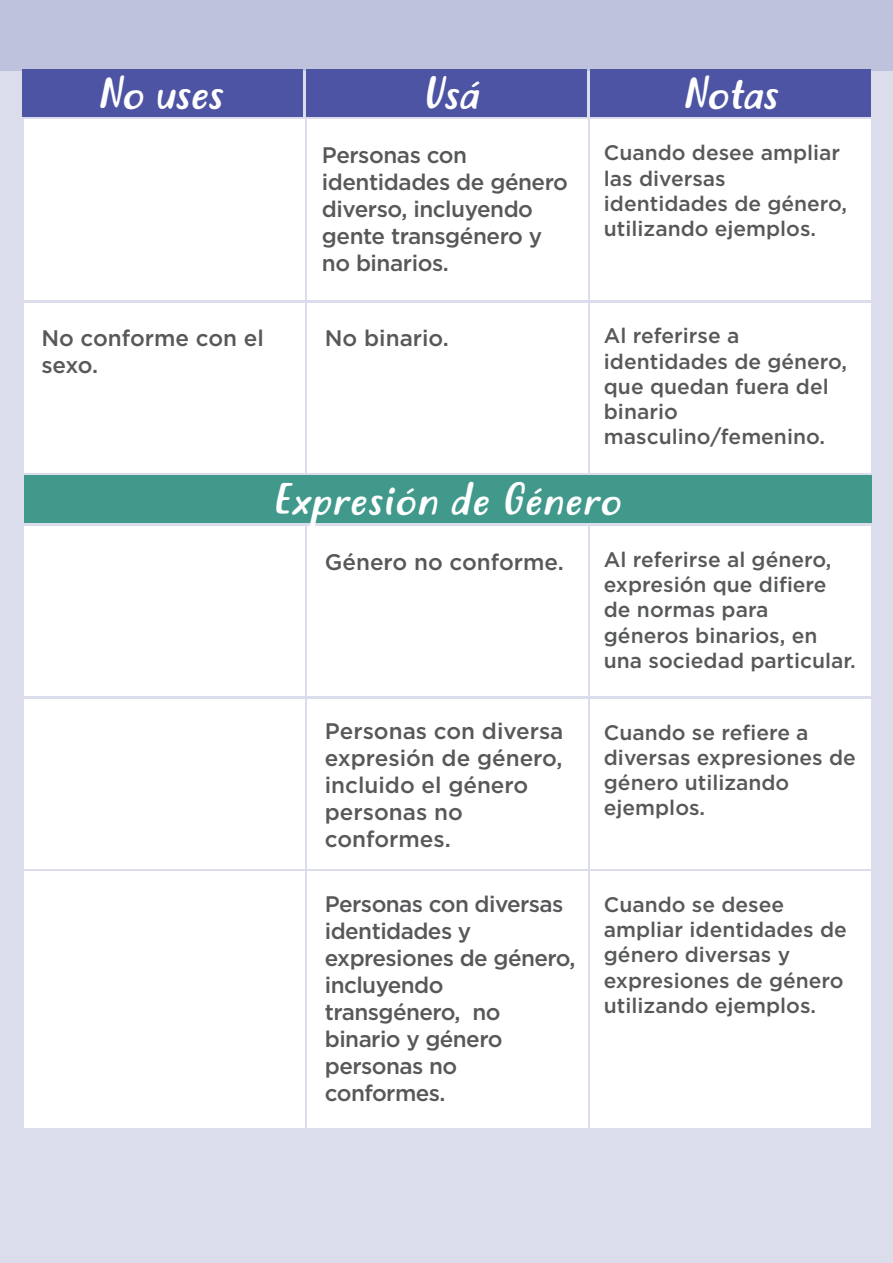
<style>
.page{position:relative;width:893px;height:1263px;background:#fff}
.page>*{position:absolute;margin:0;border:0;box-sizing:border-box;transform-origin:0 0}
.t1{font:italic 43.5px "Justtellmewhat";color:#fff}
.t2{font:italic 42px "Justtellmewhat";letter-spacing:.025em;color:#fff}
.t3{font:500 22.5px/27px "Gotham";letter-spacing:-.02em;color:#57585a}
.t4{font:500 22.5px/27px "Gotham";color:#57585a}
.t5{font:500 21px/25.2px "Gotham";color:#57585a}
</style>
<div class="page">
<div style="left:0;top:0;width:893px;height:1262px;background:#dbddec"></div>
<div style="left:24px;top:303px;width:281px;height:170px;background:#fff"></div>
<div style="left:307px;top:303px;width:281px;height:170px;background:#fff"></div>
<div style="left:590px;top:303px;width:280px;height:170px;background:#fff"></div>
<div style="left:23px;top:69px;width:280px;height:48px;background:#4c54a3"></div>
<div style="left:306px;top:69px;width:280px;height:48px;background:#4c54a3"></div>
<div style="left:590px;top:69px;width:280px;height:48px;background:#4c54a3"></div>
<div style="left:24px;top:120px;width:281px;height:180px;background:#fff"></div>
<div style="left:307px;top:120px;width:281px;height:180px;background:#fff"></div>
<div style="left:590px;top:120px;width:280px;height:180px;background:#fff"></div>
<div style="left:24px;top:526px;width:281px;height:170px;background:#fff"></div>
<div style="left:307px;top:526px;width:281px;height:170px;background:#fff"></div>
<div style="left:590px;top:526px;width:280px;height:170px;background:#fff"></div>
<div style="left:24px;top:699px;width:281px;height:170px;background:#fff"></div>
<div style="left:307px;top:699px;width:281px;height:170px;background:#fff"></div>
<div style="left:590px;top:699px;width:280px;height:170px;background:#fff"></div>
<div style="left:24px;top:871px;width:281px;height:257px;background:#fff"></div>
<div style="left:307px;top:871px;width:281px;height:257px;background:#fff"></div>
<div style="left:590px;top:871px;width:280px;height:257px;background:#fff"></div>
<div style="left:0;top:0;width:893px;height:71px;background:#bec2dd"></div>
<div style="left:24px;top:475px;width:848px;height:48px;background:#41998b"></div>
<h1 class="t1" style="left:97px;top:66px;width:127px">No uses</h1>
<h1 class="t1" style="left:422px;top:66px;width:58px">Usá</h1>
<h1 class="t1" style="left:682px;top:66px;width:97px">Notas</h1>
<p class="t3" style="left:322px;top:141px;width:248px">Personas con identidades de género diverso, incluyendo gente transgénero y no binarios.</p>
<p class="t5" style="left:604px;top:140px;width:245px">Cuando desee ampliar las diversas identidades de género, utilizando ejemplos.</p>
<p class="t4" style="left:41px;top:324px;width:224px">No conforme con el sexo.</p>
<p class="t4" style="left:325px;top:324px;width:126px">No binario.</p>
<p class="t5" style="left:604px;top:323px;width:245px">Al referirse a identidades de género, que quedan fuera del binario masculino/femenino.</p>
<h2 class="t2" style="left:272px;top:474px;width:350px">Expresión de Género</h2>
<p class="t4" style="left:325px;top:548px;width:241px">Género no conforme.</p>
<p class="t5" style="left:604px;top:547px;width:253px">Al referirse al género, expresión que difiere de normas para géneros binarios, en una sociedad particular.</p>
<p class="t4" style="left:325px;top:717px;width:240px">Personas con diversa expresión de género, incluido el género personas no conformes.</p>
<p class="t5" style="left:604px;top:719px;width:253px">Cuando se refiere a diversas expresiones de género utilizando ejemplos.</p>
<p class="t3" style="left:325px;top:890px;width:252px">Personas con diversas identidades y expresiones de género, incluyendo transgénero, no binario y género personas no conformes.</p>
<p class="t5" style="left:604px;top:892px;width:244px">Cuando se desee ampliar identidades de género diversas y expresiones de género utilizando ejemplos.</p>
</div>
